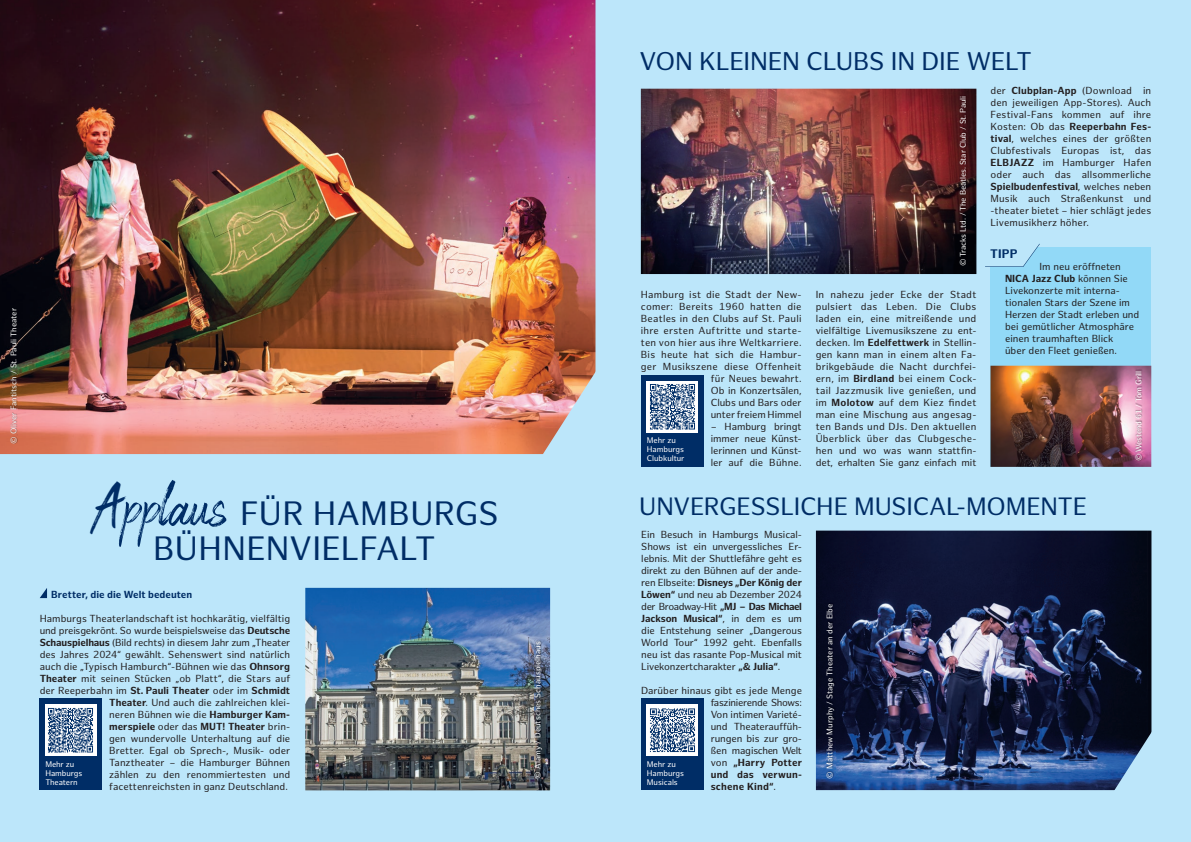
<style>
.page{position:relative;width:1191px;height:842px;background:#bce6fa}
.page>*{position:absolute;margin:0;border:0;box-sizing:border-box;transform-origin:0 0}
.t1{font:33px/35px "Hamburg Sans";letter-spacing:.005em;color:#002d66;text-align:center}
.t2{font:25px "Hamburg Sans";letter-spacing:-.015em;color:#002d66}
.t3{font:24.5px "Hamburg Sans";letter-spacing:-.01em;color:#002d66}
.t4{font:700 12.1px "Hamburg Sans";color:#002d66}
.t5{font:10px/12px "Hamburg Sans";color:#231f20;text-align:justify}
.t6{font:10px/12px "Hamburg Sans";letter-spacing:.02em;color:#231f20;text-align:right}
.t7{font:700 10px "Hamburg Sans";color:#002d66}
.t8{font:8px/9px "Hamburg Sans";letter-spacing:-.01em;color:#fff}
.s1{font-weight:700}
.s2{font-family:"Black Vosten";font-size:44.9px}
.s3{font-family:"Black Vosten";font-size:51px}
</style>
<div class="page">
<img style="left:305px;top:588px;width:245px;height:202px">
<svg style="left:40px;top:588px;width:7px;height:10px"></svg>
<img style="left:816px;top:531px;width:335px;height:259px">
<img style="left:826px;top:603px;width:9px;height:175px">
<svg style="left:1106px;top:727px;width:46px;height:64px"></svg>
<img style="left:0;top:0;width:595px;height:454px">
<img style="left:10px;top:307px;width:8px;height:136px">
<div style="left:40px;top:698px;width:62px;height:92px;background:#002d66"></div>
<div style="left:45px;top:704px;width:51px;height:51px;background:#fff"></div>
<img style="left:48px;top:707px;width:45px;height:46px">
<img style="left:533px;top:367px;width:63px;height:88px">
<img style="left:534px;top:640px;width:9px;height:138px">
<div style="left:641px;top:375px;width:62px;height:92px;background:#002d66"></div>
<div style="left:647px;top:381px;width:51px;height:51px;background:#fff"></div>
<img style="left:650px;top:384px;width:45px;height:45px">
<div style="left:641px;top:699px;width:62px;height:91px;background:#002d66"></div>
<div style="left:647px;top:704px;width:51px;height:51px;background:#fff"></div>
<img style="left:650px;top:708px;width:45px;height:45px">
<img style="left:641px;top:89px;width:335px;height:185px">
<img style="left:960px;top:95px;width:7px;height:170px">
<div style="left:990px;top:247px;width:161px;height:220px;background:#92d9f7"></div>
<svg style="left:985px;top:244px;width:54px;height:23px"></svg>
<img style="left:990px;top:366px;width:161px;height:101px">
<img style="left:1135px;top:370px;width:7px;height:90px">
<p class="t8" style="left:9px;top:444px;width:137px;rotate:-90deg">© Oliver Fantitsch / St. Pauli Theater</p>
<h2 class="t2" style="left:639px;top:47px;width:394px">VON KLEINEN CLUBS IN DIE WELT</h2>
<p class="t6" style="left:641px;top:289px;width:162px">Hamburg ist die Stadt der New&shy;comer: Bereits 1960 hatten die<br>Beatles in den Clubs auf St. Pauli ihre ersten Auftritte und starte&shy;ten von hier aus ihre Weltkarriere.<br>Bis heute hat sich die Hambur&shy;ger Musikszene diese Offenheit für Neues bewahrt.<br>Ob in Konzertsälen,<br>Clubs und Bars oder<br>unter freiem Himmel</p>
<p class="t5" style="left:710px;top:421px;width:92px">– Hamburg bringt immer neue Künst&shy;lerinnen und Künst&shy;ler auf die Bühne.</p>
<p class="t8" style="left:647px;top:436px;width:39px">Mehr zu<br>Hamburgs<br>Clubkultur</p>
<p class="t8" style="left:959px;top:266px;width:172px;rotate:-90deg">© Tracks Ltd. / The Beatles. Star Club / St. Pauli</p>
<p class="t5" style="left:815px;top:289px;width:162px">In nahezu jeder Ecke der Stadt pulsiert das Leben. Die Clubs laden ein, eine mitreißende und vielfältige Livemusikszene zu ent&shy;decken. Im <span class="s1">Edelfettwerk</span> in Stellin&shy;gen kann man in einem alten Fa&shy;brikgebäude die Nacht durchfei&shy;ern, im <span class="s1">Birdland</span> bei einem Cock&shy;tail Jazzmusik live genießen, und im <span class="s1">Molotow</span> auf dem Kiez findet man eine Mischung aus angesag&shy;ten Bands und DJs. Den aktuellen Überblick über das Clubgesche&shy;hen und wo was wann stattfin&shy;det, erhalten Sie ganz einfach mit</p>
<p class="t5" style="left:990px;top:85px;width:162px">der <span class="s1">Clubplan-App</span> (Download in den jeweiligen App-Stores). Auch Festival-Fans kommen auf ihre Kosten: Ob das <span class="s1">Reeperbahn Fes&shy;tival</span>, welches eines der größten Clubfestivals Europas ist, das <span class="s1">ELBJAZZ</span> im Hamburger Hafen oder auch das allsommerliche <span class="s1">Spielbudenfestival</span>, welches neben Musik auch Straßenkunst und -theater bietet – hier schlägt jedes Livemusikherz höher.</p>
<p class="t4" style="left:990px;top:247px;width:29px">TIPP</p>
<p class="t5" style="left:1005px;top:261px;width:136px;text-align:left;text-indent:35px">Im neu eröffneten<br><span class="s1">NICA Jazz Club</span> können Sie<br>Livekonzerte mit interna&shy;tionalen Stars der Szene im<br>Herzen der Stadt erleben und bei gemütlicher Atmosphäre einen traumhaften Blick<br>über den Fleet genießen.</p>
<p class="t8" style="left:1134px;top:461px;width:92px;rotate:-90deg">© Westend 61 / Tom Grill</p>
<h1 class="t1" style="left:90px;top:497px;width:410px"><span class="s2">A</span><span class="s3">pplaus</span> FÜR HAMBURGS<br>BÜHNENVIELFALT</h1>
<h3 class="t3" style="left:639px;top:492px;width:449px">UNVERGESSLICHE MUSICAL-MOMENTE</h3>
<p class="t5" style="left:641px;top:529px;width:162px">Ein Besuch in Hamburgs Musical-Shows ist ein unvergessliches Er&shy;lebnis. Mit der Shuttlefähre geht es direkt zu den Bühnen auf der ande&shy;ren Elbseite: <span class="s1">Disneys „Der König der Löwen“</span> und neu ab Dezember 2024 der Broadway-Hit <span class="s1">„MJ – Das Michael Jackson Musical“</span>, in dem es um die Entstehung seiner „Dangerous World Tour“ 1992 geht. Ebenfalls neu ist das rasante Pop-Musical mit Livekonzertcharakter <span class="s1">„&amp; Julia“</span>.</p>
<p class="t5" style="left:711px;top:685px;width:93px;text-indent:-69px">Darüber hinaus gibt es jede Menge faszinierende Shows:<br>Von intimen Varieté&shy;und Theaterauffüh&shy;rungen bis zur gro&shy;ßen magischen Welt von <span class="s1">„Harry Potter und das verwun&shy;schene Kind“</span>.</p>
<p class="t7" style="left:51px;top:589px;width:142px">Bretter, die die Welt bedeuten</p>
<p class="t5" style="left:40px;top:613px;width:252px;text-align:right">Hamburgs Theaterlandschaft ist hochkarätig, vielfältig und preisgekrönt. So wurde beispielsweise das <span class="s1">Deutsche Schauspielhaus</span> (Bild rechts) in diesem Jahr zum „Theater des Jahres 2024“ gewählt. Sehenswert sind natürlich auch die „Typisch Hamburch“-Bühnen wie das <span class="s1">Ohnsorg Theater</span> mit seinen Stücken „ob Platt“, die Stars auf der Reeperbahn im <span class="s1">St. Pauli Theater</span> oder im <span class="s1">Schmidt Theater</span>. Und auch die zahlreichen klei-<br>neren Bühnen wie die <span class="s1">Hamburger Kam-<br>merspiele</span> oder das <span class="s1">MUT! Theater</span> brin-<br>gen wundervolle Unterhaltung auf die<br>Bretter. Egal ob Sprech-, Musik- oder<br>Tanztheater – die Hamburger Bühnen<br>zählen zu den renommiertesten und facettenreichsten in ganz Deutschland.</p>
<p class="t8" style="left:825px;top:779px;width:176px;rotate:-90deg">© Matthew Murphy / Stage Theater an der Elbe</p>
<p class="t8" style="left:533px;top:779px;width:139px;rotate:-90deg">© Alamy / Deutsches Schauspielhaus</p>
<p class="t8" style="left:45px;top:759px;width:39px">Mehr zu<br>Hamburgs<br>Theatern</p>
<p class="t8" style="left:647px;top:760px;width:39px">Mehr zu<br>Hamburgs<br>Musicals</p>
</div>
